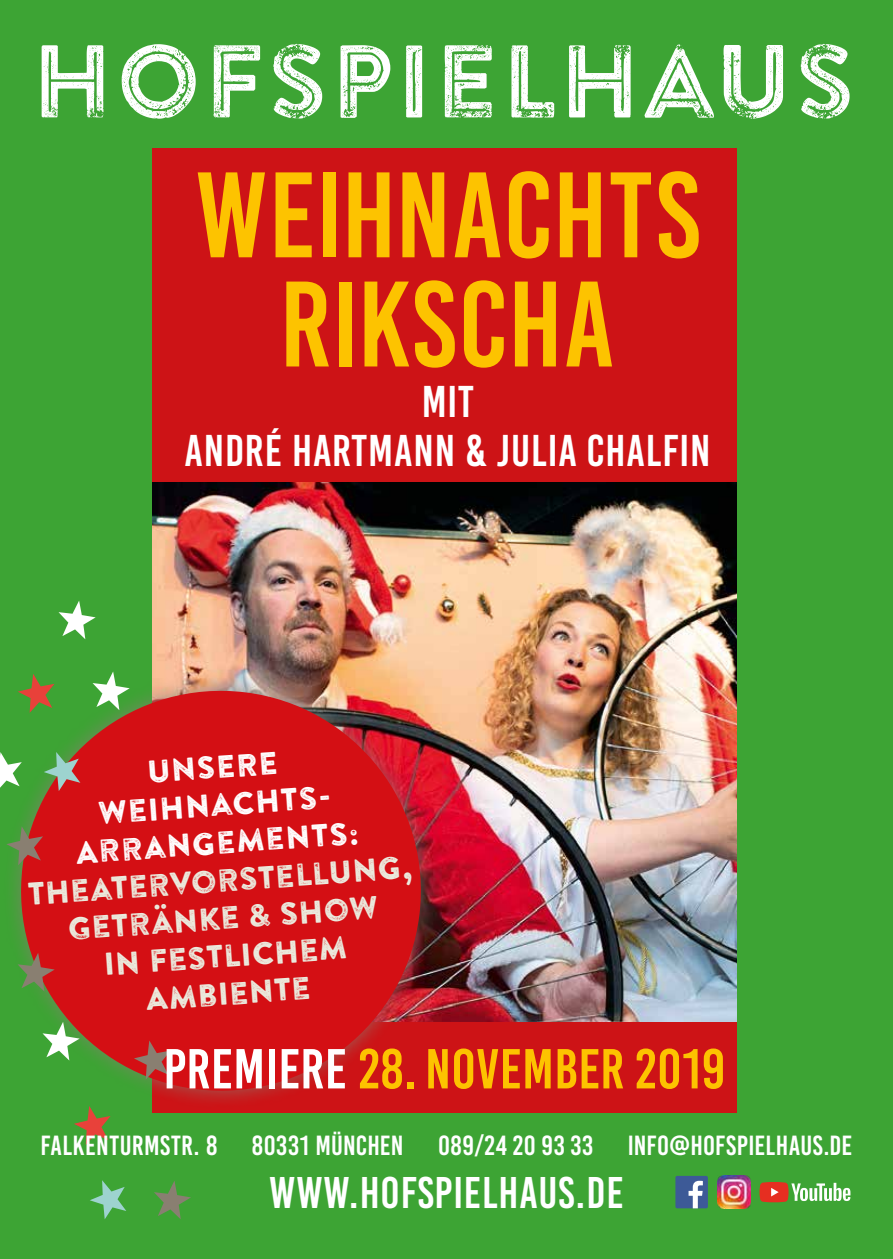
<style>
.page{position:relative;width:893px;height:1259px;background:#3da434}
.page>*{position:absolute;margin:0;border:0;box-sizing:border-box;transform-origin:0 0}
.t1{font:121.2px/109.2px "Bebas Kai";letter-spacing:.01em;color:#fdc300;text-align:center}
.t2{font:56.1px "Bebas Kai";letter-spacing:.01em;color:#fdc300}
.t3{font:44.4px/48.6px "Bebas Kai";letter-spacing:.02em;color:#fff;text-align:center}
.t4{font:31.5px/37.8px "Brandon Printed Two";color:#ebebde;text-align:center}
.t5{font:31.5px/37.8px "Brandon Printed Two";color:#fff;text-align:center}
.t6{font:27.6px "Bebas Kai";letter-spacing:.015em;color:#fff}
.s1{color:#fff}
</style>
<div class="page">
<div style="left:152px;top:149px;width:585px;height:964px;background:#cd1316"></div>
<img style="left:152px;top:483px;width:585px;height:538px">
<img style="left:0;top:646px;width:465px;height:376px">
<svg style="left:9px;top:679px;width:424px;height:421px"></svg>
<svg style="left:18px;top:674px;width:36px;height:39px"></svg>
<svg style="left:44px;top:752px;width:36px;height:39px"></svg>
<svg style="left:6px;top:826px;width:37px;height:39px"></svg>
<svg style="left:18px;top:952px;width:37px;height:39px"></svg>
<svg style="left:43px;top:1021px;width:37px;height:39px"></svg>
<svg style="left:93px;top:671px;width:37px;height:39px"></svg>
<svg style="left:74px;top:1106px;width:37px;height:39px"></svg>
<svg style="left:90px;top:1180px;width:36px;height:39px"></svg>
<svg style="left:134px;top:1040px;width:37px;height:39px"></svg>
<svg style="left:0;top:752px;width:22px;height:35px"></svg>
<svg style="left:154px;top:1181px;width:37px;height:38px"></svg>
<svg style="left:59px;top:601px;width:37px;height:38px"></svg>
<svg style="left:42px;top:44px;width:807px;height:75px"></svg>
<svg style="left:759px;top:1182px;width:91px;height:20px"></svg>
<img style="left:717px;top:1175px;width:33px;height:33px">
<div style="left:675px;top:1176px;width:33px;height:32px;background:#3d5a97;border-radius:2px"></div>
<svg style="left:688px;top:1180px;width:15px;height:28px"></svg>
<h1 class="t1" style="left:195px;top:161px;width:506px">WEIHNACHTS<br>RIKSCHA</h1>
<h3 class="t3" style="left:184px;top:378px;width:527px">MIT<br>ANDRÉ HARTMANN &amp; JULIA CHALFIN</h3>
<p class="t5" style="left:69px;top:758px;width:286px;rotate:-4deg">UNSERE<br>Weihnachts-<br>ArrangementS:</p>
<p class="t4" style="left:26px;top:874px;width:388px;rotate:-4deg">Theatervorstellung,<br>Getränke &amp; Show<br>in festlichem<br>Ambiente</p>
<h2 class="t2" style="left:163px;top:1039px;width:563px"><span class="s1">PREMIERE</span> 28. NOVEMBER 2019</h2>
<p class="t6" style="left:41px;top:1131px;width:813px">FALKENTURMSTR. 8 80331 MÜNCHEN 089/24 20 93 33 INFO@HOFSPIELHAUS.DE</p>
<h3 class="t3" style="left:269px;top:1168px;width:356px">WWW.HOFSPIELHAUS.DE</h3>
</div>
